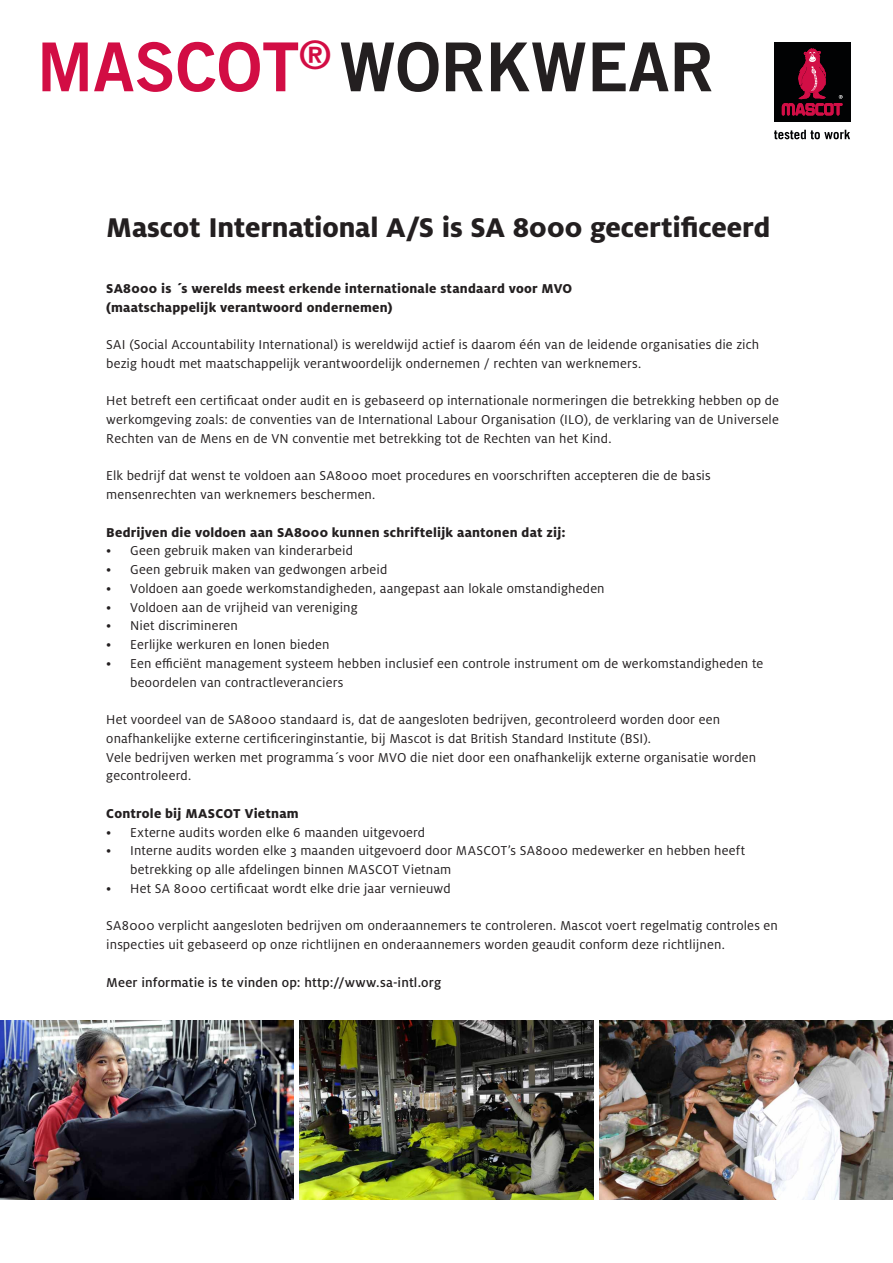
<style>
.page{position:relative;width:893px;height:1263px;background:#fff}
.page>*{position:absolute;margin:0;border:0;box-sizing:border-box;transform-origin:0 0}
.t1{font:67.5px "Trade Gothic LT Std Bd 2";color:#231f20}
.Bodytext_Milo_8_11{font:800 30px "Milo OT";letter-spacing:-.005em;color:#231f20}
.Bodytext_Milo_8_11-2{font:14.25px/18.8px "Milo OT";letter-spacing:.01em;color:#231f20}
.Bodytext_Milo_8_11-3{font:800 14.25px "Milo OT";letter-spacing:.015em;color:#231f20}
.Bodytext_Milo_8_11-4{font:500 14.25px "Milo OT";letter-spacing:.01em;color:#231f20}
.s1{color:#d20d44}
</style>
<div class="page">
<img style="left:0;top:1020px;width:293px;height:179px">
<img style="left:600px;top:1020px;width:293px;height:179px">
<img style="left:300px;top:1020px;width:293px;height:179px">
<div style="left:774px;top:43px;width:76px;height:79px;background:#010203"></div>
<svg style="left:782px;top:48px;width:61px;height:68px"></svg>
<svg style="left:774px;top:130px;width:76px;height:9px"></svg>
<p class="t1" style="left:37px;top:25px;width:679px"><span class="s1">MASCOT</span><sup>®</sup> WORKWEAR</p>
<p class="Bodytext_Milo_8_11" style="left:106px;top:209px;width:665px">Mascot International A/S is SA 8000 gecertificeerd</p>
<p class="Bodytext_Milo_8_11-3" style="left:106px;top:280px;width:467px">SA8000 is ´s werelds meest erkende internationale standaard voor MVO</p>
<p class="Bodytext_Milo_8_11-3" style="left:106px;top:299px;width:288px">(maatschappelijk verantwoord ondernemen)</p>
<p class="Bodytext_Milo_8_11-2" style="left:106px;top:335px;width:654px">SAI (Social Accountability International) is wereldwijd actief is daarom één van de leidende organisaties die zich bezig houdt met maatschappelijk verantwoordelijk ondernemen / rechten van werknemers.</p>
<p class="Bodytext_Milo_8_11-2" style="left:106px;top:391px;width:674px;text-align:justify">Het betreft een certificaat onder audit en is gebaseerd op internationale normeringen die betrekking hebben op de werkomgeving zoals: de conventies van de International Labour Organisation (ILO), de verklaring van de Universele Rechten van de Mens en de VN conventie met betrekking tot de Rechten van het Kind.</p>
<p class="Bodytext_Milo_8_11-2" style="left:106px;top:466px;width:606px">Elk bedrijf dat wenst te voldoen aan SA8000 moet procedures en voorschriften accepteren die de basis mensenrechten van werknemers beschermen.</p>
<p class="Bodytext_Milo_8_11-3" style="left:106px;top:524px;width:461px">Bedrijven die voldoen aan SA8000 kunnen schriftelijk aantonen dat zij:</p>
<p class="Bodytext_Milo_8_11-2" style="left:106px;top:541px;width:248px">• Geen gebruik maken van kinderarbeid</p>
<p class="Bodytext_Milo_8_11-2" style="left:106px;top:560px;width:283px">• Geen gebruik maken van gedwongen arbeid</p>
<p class="Bodytext_Milo_8_11-2" style="left:106px;top:579px;width:500px">• Voldoen aan goede werkomstandigheden, aangepast aan lokale omstandigheden</p>
<p class="Bodytext_Milo_8_11-2" style="left:106px;top:598px;width:253px">• Voldoen aan de vrijheid van vereniging</p>
<p class="Bodytext_Milo_8_11-2" style="left:106px;top:616px;width:133px">• Niet discrimineren</p>
<p class="Bodytext_Milo_8_11-2" style="left:106px;top:635px;width:225px">• Eerlijke werkuren en lonen bieden</p>
<p class="Bodytext_Milo_8_11-2" style="left:130px;top:654px;width:635px;text-indent:-24px">• Een efficiënt management systeem hebben inclusief een controle instrument om de werkomstandigheden te beoordelen van contractleveranciers</p>
<p class="Bodytext_Milo_8_11-2" style="left:106px;top:710px;width:615px">Het voordeel van de SA8000 standaard is, dat de aangesloten bedrijven, gecontroleerd worden door een onafhankelijke externe certificeringinstantie, bij Mascot is dat British Standard Institute (BSI).</p>
<p class="Bodytext_Milo_8_11-2" style="left:106px;top:748px;width:651px">Vele bedrijven werken met programma´s voor MVO die niet door een onafhankelijk externe organisatie worden gecontroleerd.</p>
<p class="Bodytext_Milo_8_11-3" style="left:106px;top:805px;width:194px">Controle bij MASCOT Vietnam</p>
<p class="Bodytext_Milo_8_11-2" style="left:106px;top:823px;width:320px">• Externe audits worden elke 6 maanden uitgevoerd</p>
<p class="Bodytext_Milo_8_11-2" style="left:130px;top:841px;width:616px;text-indent:-24px">• Interne audits worden elke 3 maanden uitgevoerd door MASCOT’s SA8000 medewerker en hebben heeft betrekking op alle afdelingen binnen MASCOT Vietnam</p>
<p class="Bodytext_Milo_8_11-2" style="left:106px;top:879px;width:346px">• Het SA 8000 certificaat wordt elke drie jaar vernieuwd</p>
<p class="Bodytext_Milo_8_11-2" style="left:106px;top:916px;width:673px">SA8000 verplicht aangesloten bedrijven om onderaannemers te controleren. Mascot voert regelmatig controles en inspecties uit gebaseerd op onze richtlijnen en onderaannemers worden geaudit conform deze richtlijnen.</p>
<p class="Bodytext_Milo_8_11-4" style="left:106px;top:974px;width:336px">Meer informatie is te vinden op: http://www.sa-intl.org</p>
</div>
